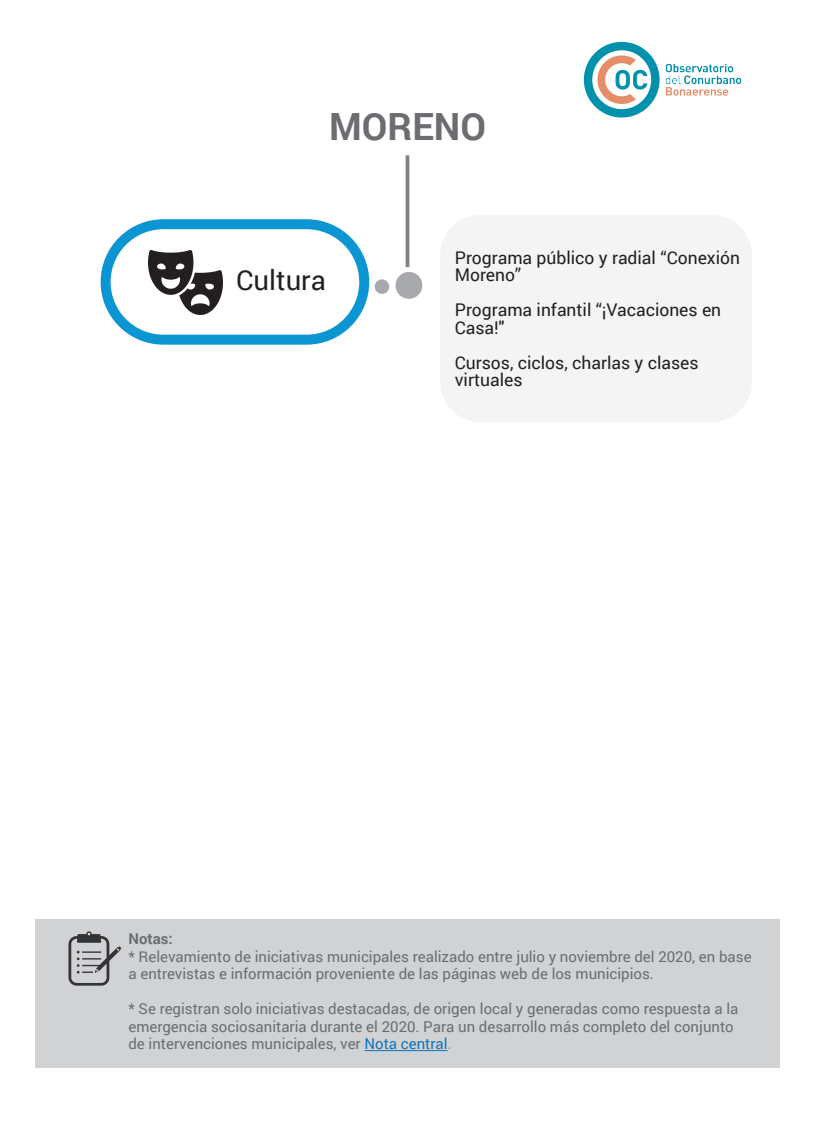
<style>
.page{position:relative;width:815px;height:1124px;background:#fff}
.page>*{position:absolute;margin:0;border:0;box-sizing:border-box;transform-origin:0 0}
.t1{font:700 37.5px "Roboto";color:#6c6d70}
.t2{font:27.5px "Roboto";color:#231f20}
.t3{font:17.5px/17.5px "Roboto";color:#231f20}
.t4{font:15px/17.5px "Roboto";color:#6c6d70}
.t5{font:700 15px "Roboto";color:#6c6d70}
.s1{color:#1074bc}
.s2{color:#939598}
</style>
<div class="page">
<hr style="left:406px;top:155px;width:3px;height:135px;background:#808285">
<img style="left:583px;top:41px;width:159px;height:77px">
<div style="left:35px;top:918px;width:745px;height:148px;background:#d1d2d4"></div>
<img style="left:68px;top:931px;width:54px;height:55px">
<hr style="left:364px;top:1049px;width:84px;height:1px;background:#1074bc">
<img style="left:148px;top:250px;width:75px;height:65px">
<div style="left:101px;top:219px;width:268px;height:125px;border:10px solid #0b95d3;border-radius:58px"></div>
<div style="left:393px;top:269px;width:32px;height:32px;background:#a8a9ad;border-radius:50%"></div>
<div style="left:390px;top:267px;width:37px;height:37px;border:5px solid #fff;border-radius:50%"></div>
<div style="left:375px;top:279px;width:14px;height:15px;background:#a8a9ad;border-radius:50%"></div>
<div style="left:440px;top:215px;width:312px;height:207px;background:#f4f4f5;border-radius:41px"></div>
<h1 class="t1" style="left:329px;top:101px;width:158px">MORENO</h1>
<h2 class="t2" style="left:236px;top:261px;width:91px">Cultura</h2>
<p class="t3" style="left:455px;top:248px;width:287px">Programa público y radial “Conexión<br>Moreno”</p>
<p class="t3" style="left:455px;top:300px;width:268px">Programa infantil “¡Vacaciones en<br>Casa!"</p>
<p class="t3" style="left:455px;top:353px;width:245px">Cursos, ciclos, charlas y clases virtuales</p>
<p class="t5" style="left:128px;top:928px;width:46px">Notas:</p>
<p class="t4" style="left:128px;top:947px;width:625px">* Relevamiento de iniciativas municipales realizado entre julio y noviembre del 2020, en base a entrevistas e información proveniente de las páginas web de los municipios.</p>
<p class="t4" style="left:128px;top:999px;width:611px">* Se registran solo iniciativas destacadas, de origen local y generadas como respuesta a la emergencia sociosanitaria durante el 2020. Para un desarrollo más completo del conjunto de intervenciones municipales, ver <span class="s1">Nota central</span><span class="s2">.</span></p>
</div>
